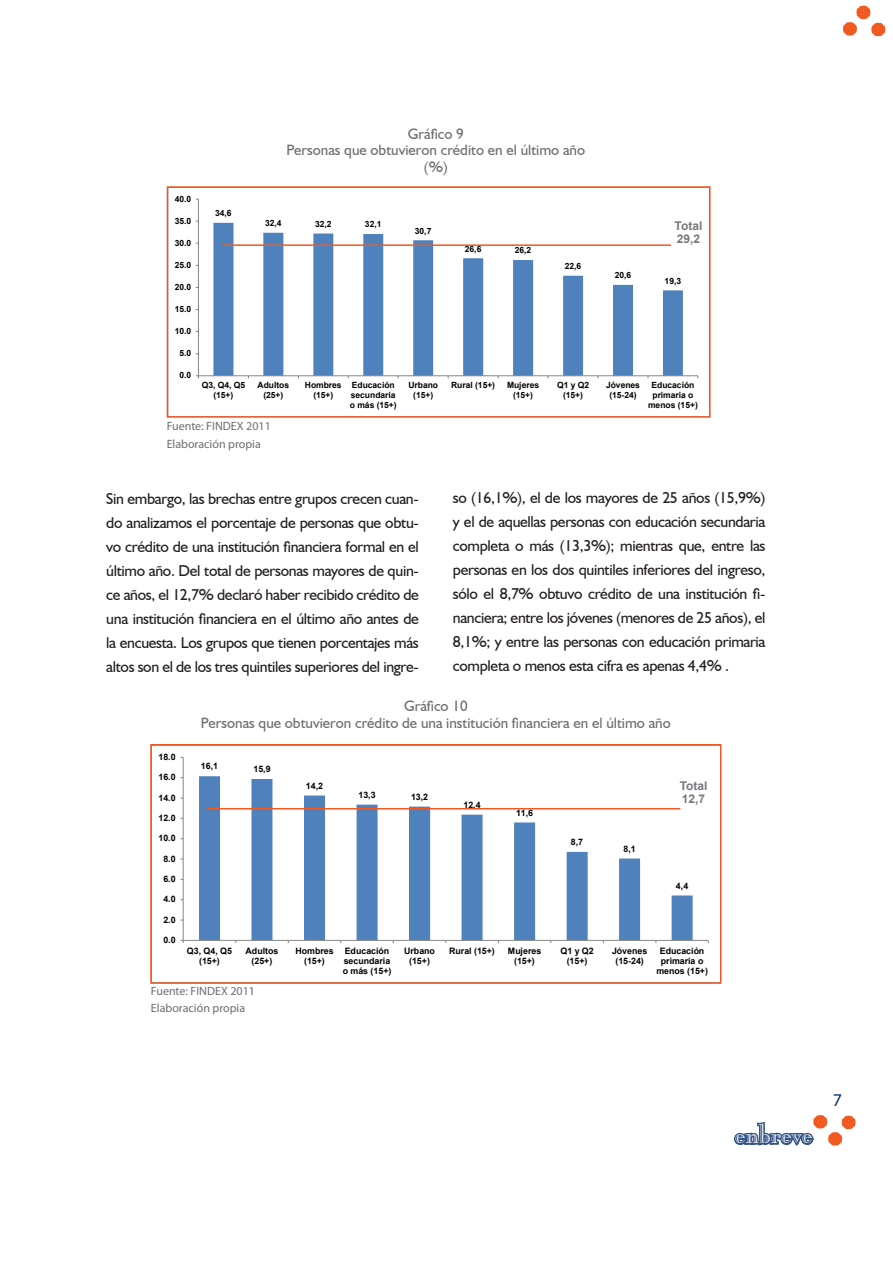
<style>
.page{position:relative;width:893px;height:1263px;background:#fff}
.page>*{position:absolute;margin:0;border:0;box-sizing:border-box;transform-origin:0 0}
.t1{font:27px "Caslon Openface BT";color:#fff}
.t2{font:18px "Myriad Pro";color:#00326d}
.TEXTO{font:15.75px/24px "Humanist 521 BT";letter-spacing:-.02em;color:#231f20;text-align:justify}
.TÍTULO_GRÁFICOS{font:15px/16.5px "Humanist 521 BT";color:#6c6d70;text-align:center}
.FUENTE{font:12px "Myriad Pro";color:#6c6d70}
.titulo_principal{font:700 12px/13.5px "Arial";color:#76787b}
.t3{font:700 8.85px/10.2px "Arial";letter-spacing:-.005em;color:#000;text-align:center}
.t4{font:700 8.55px/9.8px "Arial";letter-spacing:-.005em;color:#000;text-align:center}
</style>
<div class="page">
<div style="left:871px;top:23px;width:14px;height:13px;border:9px solid #f15921;border-radius:50%"></div>
<div style="left:856px;top:6px;width:14px;height:13px;border:9px solid #f15921;border-radius:50%"></div>
<div style="left:843px;top:22px;width:14px;height:14px;border:9px solid #f15921;border-radius:50%"></div>
<div style="left:813px;top:1115px;width:14px;height:13px;border:9px solid #f15921;border-radius:50%"></div>
<div style="left:828px;top:1132px;width:14px;height:13px;border:9px solid #f15921;border-radius:50%"></div>
<div style="left:842px;top:1116px;width:13px;height:13px;border:9px solid #f15921;border-radius:50%"></div>
<svg style="left:734px;top:1119px;width:89px;height:27px"></svg>
<svg style="left:213px;top:223px;width:470px;height:152px"></svg>
<hr style="left:198px;top:199px;width:1px;height:177px;background:#868686">
<hr style="left:198px;top:375px;width:500px;height:1px;background:#868686">
<div style="left:167px;top:186px;width:544px;height:232px;border:2px solid #f15921"></div>
<svg style="left:199px;top:776px;width:494px;height:164px"></svg>
<hr style="left:183px;top:757px;width:1px;height:183px;background:#868686">
<hr style="left:183px;top:940px;width:525px;height:1px;background:#868686">
<div style="left:150px;top:744px;width:571px;height:240px;border:2px solid #f15921"></div>
<hr style="left:222px;top:244px;width:449px;height:2px;background:#f15921">
<hr style="left:207px;top:808px;width:473px;height:1px;background:#f15921">
<p class="t4" style="left:175px;top:194px;width:18px">40.0</p>
<p class="t4" style="left:175px;top:216px;width:18px">35.0</p>
<p class="t4" style="left:175px;top:238px;width:18px">30.0</p>
<p class="t4" style="left:175px;top:260px;width:18px">25.0</p>
<p class="t4" style="left:175px;top:282px;width:18px">20.0</p>
<p class="t4" style="left:175px;top:304px;width:18px">15.0</p>
<p class="t4" style="left:175px;top:326px;width:18px">10.0</p>
<p class="t4" style="left:179px;top:348px;width:13px">5.0</p>
<p class="t4" style="left:179px;top:371px;width:13px">0.0</p>
<p class="t4" style="left:215px;top:208px;width:18px">34,6</p>
<p class="TÍTULO_GRÁFICOS" style="left:287px;top:125px;width:300px">Gráfico 9<br>Personas que obtuvieron crédito en el último año (%)</p>
<p class="t4" style="left:265px;top:218px;width:18px">32,4</p>
<p class="t4" style="left:315px;top:219px;width:18px">32,2</p>
<p class="t4" style="left:365px;top:220px;width:18px">32,1</p>
<p class="t4" style="left:415px;top:226px;width:18px">30,7</p>
<p class="t4" style="left:465px;top:244px;width:18px">26,6</p>
<p class="t4" style="left:515px;top:246px;width:18px">26,2</p>
<p class="t4" style="left:565px;top:261px;width:18px">22,6</p>
<p class="t4" style="left:615px;top:271px;width:18px">20,6</p>
<p class="titulo_principal" style="left:675px;top:219px;width:29px">Total<br>29,2</p>
<p class="t4" style="left:665px;top:276px;width:18px">19,3</p>
<p class="t4" style="left:202px;top:381px;width:45px">Q3, Q4, Q5 (15+)</p>
<p class="t4" style="left:258px;top:381px;width:33px">Adultos (25+)</p>
<p class="t4" style="left:305px;top:381px;width:38px">Hombres (15+)</p>
<p class="t4" style="left:350px;top:381px;width:48px;text-align:left">Educación secundaria o más (15+)</p>
<p class="t4" style="left:408px;top:381px;width:31px">Urbano (15+)</p>
<p class="t4" style="left:451px;top:381px;width:45px">Rural (15+)</p>
<p class="t4" style="left:507px;top:381px;width:34px">Mujeres (15+)</p>
<p class="t4" style="left:557px;top:381px;width:34px">Q1 y Q2 (15+)</p>
<p class="t4" style="left:606px;top:381px;width:35px">Jóvenes (15-24)</p>
<p class="t4" style="left:648px;top:381px;width:51px">Educación primaria o menos (15+)</p>
<p class="FUENTE" style="left:167px;top:419px;width:106px">Fuente: FINDEX 2011</p>
<p class="FUENTE" style="left:167px;top:437px;width:96px">Elaboración propia</p>
<p class="TEXTO" style="left:106px;top:487px;width:314px">Sin embargo, las brechas entre grupos crecen cuan&shy;do analizamos el porcentaje de personas que obtu&shy;vo crédito de una institución financiera formal en el último año. Del total de personas mayores de quin&shy;ce años, el 12,7% declaró haber recibido crédito de una institución financiera en el último año antes de la encuesta. Los grupos que tienen porcentajes más altos son el de los tres quintiles superiores del ingre-</p>
<p class="TEXTO" style="left:453px;top:485px;width:314px">so (16,1%), el de los mayores de 25 años (15,9%) y el de aquellas personas con educación secundaria completa o más (13,3%); mientras que, entre las personas en los dos quintiles inferiores del ingreso, sólo el 8,7% obtuvo crédito de una institución fi&shy;nanciera; entre los jóvenes (menores de 25 años), el 8,1%; y entre las personas con educación primaria completa o menos esta cifra es apenas 4,4% .</p>
<p class="TÍTULO_GRÁFICOS" style="left:201px;top:698px;width:471px">Gráfico 10<br>Personas que obtuvieron crédito de una institución financiera en el último año</p>
<p class="t3" style="left:201px;top:761px;width:19px">16,1</p>
<p class="t3" style="left:253px;top:764px;width:19px">15,9</p>
<p class="t3" style="left:306px;top:780px;width:19px">14,2</p>
<p class="t3" style="left:358px;top:790px;width:19px">13,3</p>
<p class="t3" style="left:411px;top:792px;width:19px">13,2</p>
<p class="t3" style="left:463px;top:800px;width:19px">12,4</p>
<p class="t3" style="left:516px;top:807px;width:19px">11,6</p>
<p class="t3" style="left:571px;top:837px;width:14px">8,7</p>
<p class="t3" style="left:623px;top:843px;width:14px">8,1</p>
<p class="t3" style="left:676px;top:881px;width:14px">4,4</p>
<p class="t3" style="left:159px;top:752px;width:19px">18.0</p>
<p class="t3" style="left:159px;top:772px;width:19px">16.0</p>
<p class="titulo_principal" style="left:680px;top:779px;width:29px">Total<br>12,7</p>
<p class="t3" style="left:159px;top:792px;width:19px">14.0</p>
<p class="t3" style="left:159px;top:813px;width:19px">12.0</p>
<p class="t3" style="left:159px;top:833px;width:19px">10.0</p>
<p class="t3" style="left:163px;top:853px;width:14px">8.0</p>
<p class="t3" style="left:163px;top:874px;width:14px">6.0</p>
<p class="t3" style="left:163px;top:894px;width:14px">4.0</p>
<p class="t3" style="left:163px;top:915px;width:14px">2.0</p>
<p class="t3" style="left:163px;top:935px;width:14px">0.0</p>
<p class="t3" style="left:187px;top:945px;width:47px">Q3, Q4, Q5 (15+)</p>
<p class="t3" style="left:246px;top:945px;width:34px">Adultos (25+)</p>
<p class="t3" style="left:295px;top:945px;width:40px">Hombres (15+)</p>
<p class="t3" style="left:343px;top:945px;width:50px;text-align:left">Educación secundaria o más (15+)</p>
<p class="t3" style="left:404px;top:945px;width:32px">Urbano (15+)</p>
<p class="t3" style="left:449px;top:945px;width:47px">Rural (15+)</p>
<p class="t3" style="left:508px;top:945px;width:35px">Mujeres (15+)</p>
<p class="t3" style="left:560px;top:945px;width:35px">Q1 y Q2 (15+)</p>
<p class="t3" style="left:612px;top:945px;width:37px">Jóvenes (15-24)</p>
<p class="t3" style="left:656px;top:945px;width:53px">Educación primaria o menos (15+)</p>
<p class="FUENTE" style="left:151px;top:983px;width:106px">Fuente: FINDEX 2011</p>
<p class="FUENTE" style="left:151px;top:1001px;width:96px">Elaboración propia</p>
<h1 class="t1" style="left:735px;top:1117px;width:79px">enbreve</h1>
<p class="t2" style="left:833px;top:1089px;width:11px">7</p>
</div>
